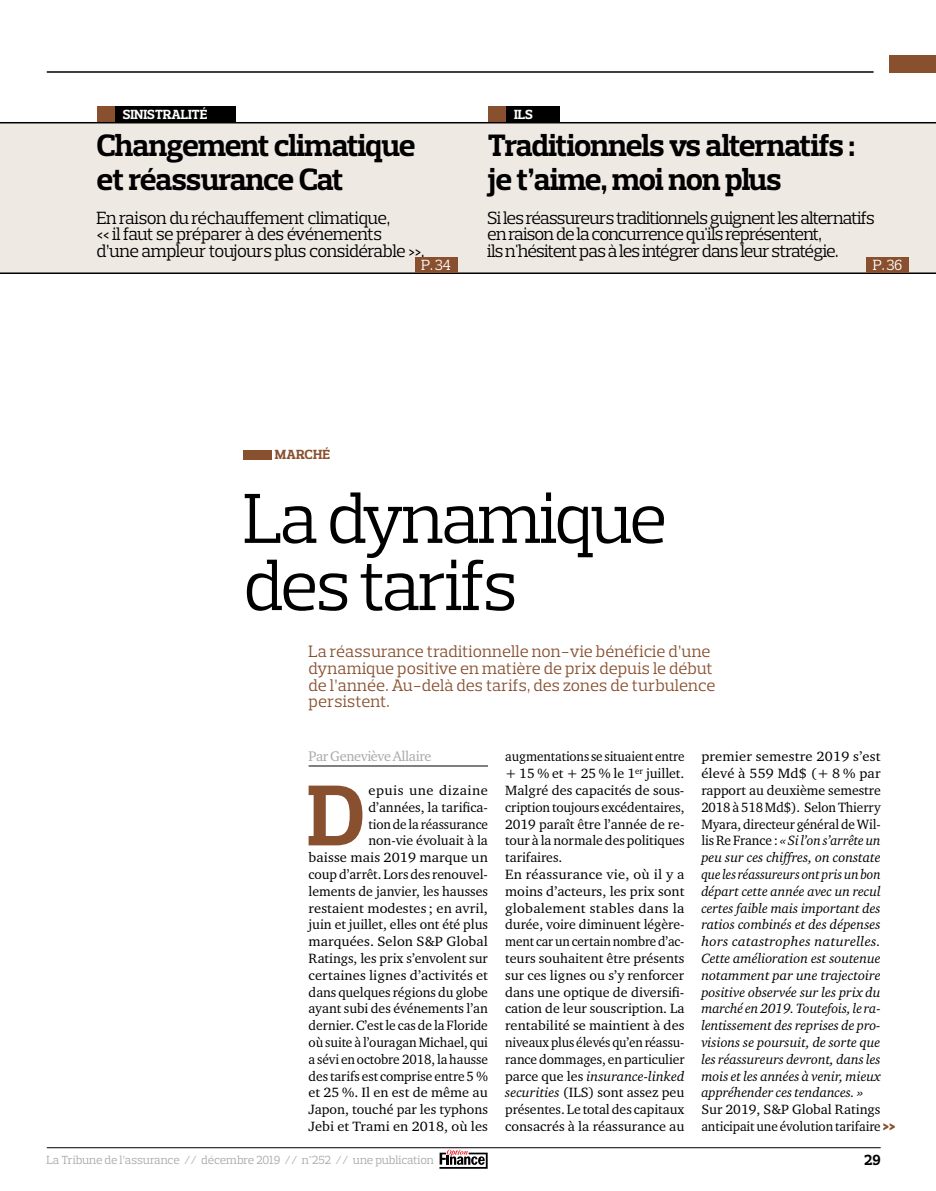
<style>
.page{position:relative;width:936px;height:1191px;background:#fff}
.page>*{position:absolute;margin:0;border:0;box-sizing:border-box;transform-origin:0 0}
.t1{font:700 87.9px "Prelo Slab";color:#89502f}
.t2{font:72px/67.2px "Prelo Slab";letter-spacing:-.03em;color:#000}
.t3{font:700 31.5px/33.6px "Prelo Slab";letter-spacing:-.03em;color:#000}
.t4{font:18px/16.8px "Prelo Slab";letter-spacing:-.04em;color:#000}
.t5{font:16.8px/16.8px "Prelo Slab";letter-spacing:.005em;color:#89502f}
.t6{font:700 expanded 16.8px "Prelo";color:#89502f}
.t7{font:15px "Prelo Slab";color:#fff}
.t8{font:700 15px "Prelo Slab";color:#000}
.t9{font:14.25px "Charter ITC Std";letter-spacing:-.025em;color:#a7a9ac}
.t10{font:13.8px/16.8px "Charter ITC Std";letter-spacing:-.005em;color:#000;scale:.95 1}
.t11{font:italic 13.8px/16.8px "Charter ITC Std";letter-spacing:-.005em;color:#000;text-align:justify}
.t12{font:13.8px/16.8px "Charter ITC Std";letter-spacing:-.005em;color:#000;text-align:right;scale:1.05 1}
.t13{font:13.8px/16.8px "Charter ITC Std";letter-spacing:-.005em;color:#000}
.t14{font:700 13.5px "Prelo Slab";letter-spacing:-.005em;color:#fff}
.t15{font:700 13.5px "Prelo Slab";letter-spacing:.015em;color:#89502f}
.t16{font:12px "Prelo Slab";letter-spacing:-.01em;color:#a7a9ac}
.s1{font-style:italic}
.s2{font-style:normal}
</style>
<div class="page">
<div style="left:889px;top:55px;width:46px;height:17px;background:#89502f"></div>
<hr style="left:47px;top:1147px;width:833px;height:1px;background:#000">
<hr style="left:47px;top:71px;width:826px;height:2px;background:#000">
<svg style="left:439px;top:1152px;width:49px;height:17px"></svg>
<svg style="left:439px;top:1149px;width:48px;height:19px"></svg>
<div style="left:505px;top:106px;width:55px;height:17px;background:#000"></div>
<div style="left:488px;top:106px;width:17px;height:17px;background:#89502f"></div>
<div style="left:114px;top:106px;width:122px;height:17px;background:#000"></div>
<div style="left:97px;top:106px;width:17px;height:17px;background:#89502f"></div>
<div style="left:243px;top:450px;width:28px;height:9px;background:#89502f"></div>
<hr style="left:308px;top:765px;width:180px;height:1px;background:#000">
<div style="left:0;top:123px;width:935px;height:151px;background:#efe9e3"></div>
<hr style="left:0;top:122px;width:935px;height:1px;background:#000">
<hr style="left:0;top:272px;width:935px;height:2px;background:#000">
<div style="left:866px;top:258px;width:42px;height:15px;background:#89502f"></div>
<div style="left:415px;top:257px;width:42px;height:15px;background:#89502f"></div>
<p class="t14" style="left:123px;top:107px;width:86px">SINISTRALITÉ</p>
<p class="t14" style="left:514px;top:106px;width:20px">ILS</p>
<h3 class="t3" style="left:96px;top:129px;width:320px">Changement climatique et réassurance Cat</h3>
<h3 class="t3" style="left:215px;top:145px;width:101px">Xx, <span class="s1">xx</span></h3>
<h3 class="t3" style="left:488px;top:129px;width:369px">Traditionnels vs alternatifs : je t’aime, moi non plus</h3>
<h3 class="t4" style="left:96px;top:209px;width:330px">En raison du réchauffement climatique,<br>« il faut se préparer à des événements d’une ampleur toujours plus considérable ».</h3>
<h3 class="t4" style="left:487px;top:209px;width:389px">Si les réassureurs traditionnels guignent les alternatifs en raison de la concurrence qu'ils représentent,<br>ils n'hésitent pas à les intégrer dans leur stratégie.</h3>
<p class="t7" style="left:421px;top:256px;width:32px">P. 34</p>
<p class="t7" style="left:872px;top:256px;width:31px">P. 36</p>
<p class="t15" style="left:275px;top:446px;width:57px">MARCHÉ</p>
<h2 class="t2" style="left:243px;top:485px;width:425px">La dynamique des tarifs</h2>
<p class="t5" style="left:308px;top:643px;width:408px">La réassurance traditionnelle non-vie bénéficie d’une dynamique positive en matière de prix depuis le début de l’année. Au-delà des tarifs, des zones de turbulence persistent.</p>
<p class="t9" style="left:308px;top:747px;width:124px">Par Geneviève Allaire</p>
<p class="t12" style="left:308px;top:781px;width:172px">epuis une dizaine<br>d’années, la tarifica-<br>tion de la réassurance<br>non-vie évoluait à la<br>baisse mais 2019 marque un coup d’arrêt. Lors des renouvel&shy;lements de janvier, les hausses restaient modestes ; en avril, juin et juillet, elles ont été plus marquées. Selon S&amp;P Global<br>Ratings, les prix s’envolent sur certaines lignes d’activités et dans quelques régions du globe ayant subi des événements l’an dernier. C’est le cas de la Floride où suite à l’ouragan Michael, qui a sévi en octobre 2018, la hausse des tarifs est comprise entre 5 % et 25 %. Il en est de même au<br>Japon, touché par les typhons<br>Jebi et Trami en 2018, où les</p>
<h1 class="t1" style="left:307px;top:762px;width:60px">D</h1>
<p class="t16" style="left:46px;top:1153px;width:389px">La Tribune de l’assurance // décembre 2019 // n°252 // une publication</p>
<p class="t10" style="left:505px;top:748px;width:190px">augmentations se situaient entre + 15 % et + 25 % le 1<sup>er</sup> juillet.<br>Malgré des capacités de sous&shy;cription toujours excédentaires,<br>2019 paraît être l’année de re&shy;tour à la normale des politiques tarifaires.<br>En réassurance vie, où il y a moins d’acteurs, les prix sont globalement stables dans la durée, voire diminuent légère&shy;ment car un certain nombre d’ac&shy;teurs souhaitent être présents sur ces lignes ou s’y renforcer dans une optique de diversifi&shy;cation de leur souscription. La rentabilité se maintient à des niveaux plus élevés qu’en réassu&shy;rance dommages, en particulier parce que les <span class="s1">insurance-linked securities</span> (ILS) sont assez peu présentes. Le total des capitaux consacrés à la réassurance au</p>
<p class="t11" style="left:701px;top:748px;width:181px"><span class="s2">premier semestre 2019 s’est élevé à 559 Md$ (+ 8 % par rapport au deuxième semestre 2018 à 518 Md$). Selon Thierry Myara, directeur général de Wil&shy;lis Re France :</span> « Si l’on s’arrête un peu sur ces chiffres, on constate que les réassureurs ont pris un bon départ cette année avec un recul certes faible mais important des ratios combinés et des dépenses hors catastrophes naturelles.<br>Cette amélioration est soutenue notamment par une trajectoire positive observée sur les prix du marché en 2019. Toutefois, le ra&shy;lentissement des reprises de pro&shy;visions se poursuit, de sorte que les réassureurs devront, dans les mois et les années à venir, mieux appréhender ces tendances. »</p>
<p class="t13" style="left:701px;top:1101px;width:181px">Sur 2019, S&amp;P Global Ratings anticipait une évolution tarifaire</p>
<p class="t6" style="left:882px;top:1115px;width:14px">&gt;&gt;</p>
<p class="t8" style="left:864px;top:1150px;width:18px">29</p>
</div>
